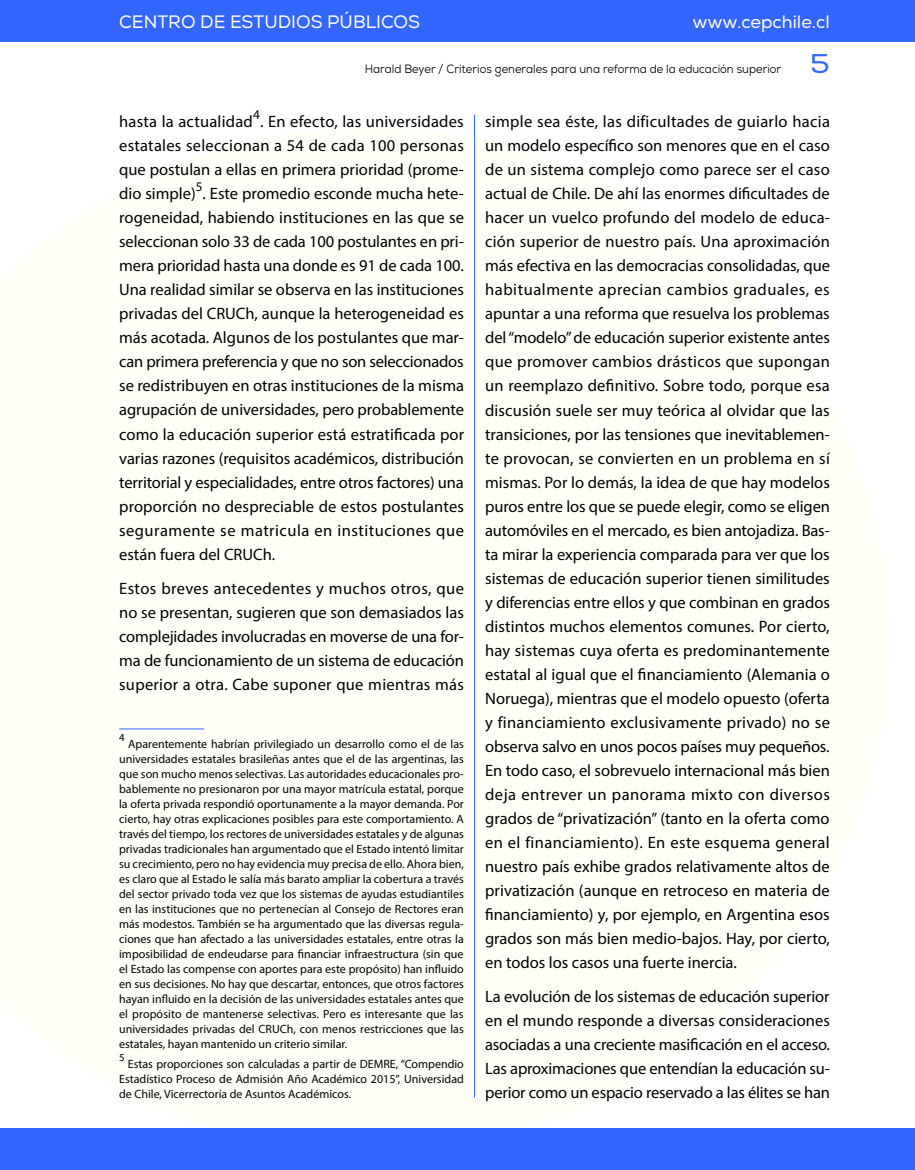
<style>
.page{position:relative;width:915px;height:1170px;background:#fff}
.page>*{position:absolute;margin:0;border:0;box-sizing:border-box;transform-origin:0 0}
.t1{font:27px "Nexa";color:#36f;scale:1.1 1}
.t2{font:18px "Nexa";color:#fff}
.t3{font:16.5px/24px "Myriad Pro";color:#000;text-align:justify}
.t4{font:13.2px "Myriad Pro";color:#000}
.t5{font:12px/15px "Myriad Pro";color:#000;text-align:justify}
.t6{font:12px "Nexa";color:#000;scale:.93 1}
.t7{font:10.8px "Myriad Pro";color:#000}
</style>
<div class="page">
<hr style="left:474px;top:115px;width:1px;height:982px;background:#36f">
<div style="left:0;top:0;width:914px;height:41px;background:#36f"></div>
<div style="left:0;top:1128px;width:914px;height:41px;background:#36f"></div>
<hr style="left:119px;top:728px;width:85px;height:1px;background:#36f">
<p class="t2" style="left:119px;top:11px;width:302px">CENTRO DE ESTUDIOS PÚBLICOS</p>
<p class="t6" style="left:365px;top:62px;width:449px">Harald Beyer / Criterios generales para una reforma de la educación superior</p>
<p class="t2" style="left:692px;top:11px;width:139px">www.cepchile.cl</p>
<h1 class="t1" style="left:810px;top:47px;width:19px">5</h1>
<p class="t4" style="left:253px;top:106px;width:8px">4</p>
<p class="t3" style="left:119px;top:133px;width:346px">estatales seleccionan a 54 de cada 100 personas que postulan a ellas en primera prioridad (prome&shy;dio simple) . Este promedio esconde mucha hete-</p>
<p class="t3" style="left:119px;top:109px;width:346px">hasta la actualidad . En efecto, las universidades</p>
<p class="t4" style="left:196px;top:178px;width:8px">5</p>
<p class="t3" style="left:119px;top:205px;width:346px">rogeneidad, habiendo instituciones en las que se seleccionan solo 33 de cada 100 postulantes en pri&shy;mera prioridad hasta una donde es 91 de cada 100.<br>Una realidad similar se observa en las instituciones privadas del CRUCh, aunque la heterogeneidad es más acotada. Algunos de los postulantes que mar&shy;can primera preferencia y que no son seleccionados se redistribuyen en otras instituciones de la misma agrupación de universidades, pero probablemente como la educación superior está estratificada por varias razones (requisitos académicos, distribución territorial y especialidades, entre otros factores) una proporción no despreciable de estos postulantes seguramente se matricula en instituciones que están fuera del CRUCh.</p>
<p class="t3" style="left:119px;top:576px;width:346px">Estos breves antecedentes y muchos otros, que no se presentan, sugieren que son demasiados las complejidades involucradas en moverse de una for&shy;ma de funcionamiento de un sistema de educación superior a otra. Cabe suponer que mientras más</p>
<p class="t7" style="left:119px;top:731px;width:7px">4</p>
<p class="t5" style="left:119px;top:736px;width:346px;text-indent:9px">Aparentemente habrían privilegiado un desarrollo como el de las universidades estatales brasileñas antes que el de las argentinas, las que son mucho menos selectivas. Las autoridades educacionales pro&shy;bablemente no presionaron por una mayor matrícula estatal, porque la oferta privada respondió oportunamente a la mayor demanda. Por cierto, hay otras explicaciones posibles para este comportamiento. A través del tiempo, los rectores de universidades estatales y de algunas privadas tradicionales han argumentado que el Estado intentó limitar su crecimiento, pero no hay evidencia muy precisa de ello. Ahora bien, es claro que al Estado le salía más barato ampliar la cobertura a través del sector privado toda vez que los sistemas de ayudas estudiantiles en las instituciones que no pertenecían al Consejo de Rectores eran más modestos. También se ha argumentado que las diversas regula&shy;ciones que han afectado a las universidades estatales, entre otras la imposibilidad de endeudarse para financiar infraestructura (sin que el Estado las compense con aportes para este propósito) han influido en sus decisiones. No hay que descartar, entonces, que otros factores hayan influido en la decisión de las universidades estatales antes que el propósito de mantenerse selectivas. Pero es interesante que las universidades privadas del CRUCh, con menos restricciones que las estatales, hayan mantenido un criterio similar.</p>
<p class="t7" style="left:119px;top:1050px;width:7px">5</p>
<p class="t5" style="left:119px;top:1055px;width:346px;text-indent:9px">Estas proporciones son calculadas a partir de DEMRE, “Compendio Estadístico Proceso de Admisión Año Académico 2015”, Universidad de Chile, Vicerrectoría de Asuntos Académicos.</p>
<p class="t3" style="left:485px;top:109px;width:346px">simple sea éste, las dificultades de guiarlo hacia un modelo específico son menores que en el caso de un sistema complejo como parece ser el caso actual de Chile. De ahí las enormes dificultades de hacer un vuelco profundo del modelo de educa&shy;ción superior de nuestro país. Una aproximación más efectiva en las democracias consolidadas, que habitualmente aprecian cambios graduales, es apuntar a una reforma que resuelva los problemas del “modelo” de educación superior existente antes que promover cambios drásticos que supongan un reemplazo definitivo. Sobre todo, porque esa discusión suele ser muy teórica al olvidar que las transiciones, por las tensiones que inevitablemen&shy;te provocan, se convierten en un problema en sí mismas. Por lo demás, la idea de que hay modelos puros entre los que se puede elegir, como se eligen automóviles en el mercado, es bien antojadiza. Bas&shy;ta mirar la experiencia comparada para ver que los sistemas de educación superior tienen similitudes y diferencias entre ellos y que combinan en grados distintos muchos elementos comunes. Por cierto, hay sistemas cuya oferta es predominantemente estatal al igual que el financiamiento (Alemania o Noruega), mientras que el modelo opuesto (oferta y financiamiento exclusivamente privado) no se observa salvo en unos pocos países muy pequeños.<br>En todo caso, el sobrevuelo internacional más bien deja entrever un panorama mixto con diversos grados de “privatización” (tanto en la oferta como en el financiamiento). En este esquema general nuestro país exhibe grados relativamente altos de privatización (aunque en retroceso en materia de financiamiento) y, por ejemplo, en Argentina esos grados son más bien medio-bajos. Hay, por cierto, en todos los casos una fuerte inercia.</p>
<p class="t3" style="left:485px;top:984px;width:346px">La evolución de los sistemas de educación superior en el mundo responde a diversas consideraciones asociadas a una creciente masificación en el acceso.<br>Las aproximaciones que entendían la educación su&shy;perior como un espacio reservado a las élites se han</p>
</div>
